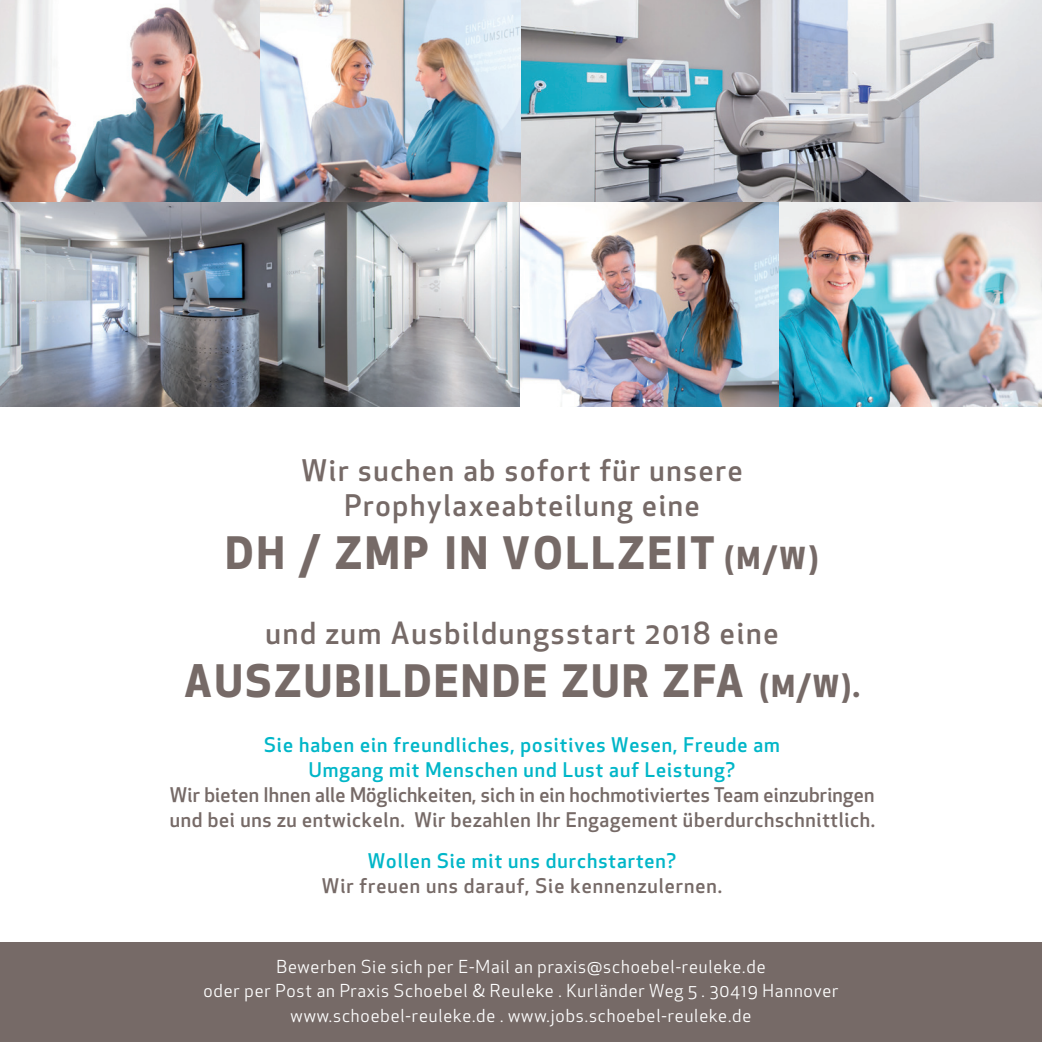
<style>
.page{position:relative;width:1042px;height:1042px;background:#fff}
.page>*{position:absolute;margin:0;border:0;box-sizing:border-box;transform-origin:0 0}
.t1{font:700 43.57px "Apex New";letter-spacing:.06em;color:#766a67}
.t2{font:500 29.57px "Apex New";letter-spacing:.06em;color:#766a67}
.t3{font:500 29.05px/35px "Apex New";letter-spacing:.06em;color:#766a67;text-align:center}
.t4{font:500 19.78px/25px "Apex New";letter-spacing:.01em;color:#766a67}
.t5{font:500 19.78px/25px "Apex New";letter-spacing:.05em;color:#00b6c8;text-align:center}
.t6{font:500 19.78px "Apex New";letter-spacing:.035em;color:#766a67}
.t7{font:17.5px/24.5px "Apex New";letter-spacing:.05em;color:#fff;text-align:center}
.s1{font-size:29.57px}
</style>
<div class="page">
<img style="left:0;top:201px;width:780px;height:206px">
<img style="left:780px;top:201px;width:262px;height:206px">
<img style="left:0;top:0;width:1042px;height:201px">
<div style="left:0;top:943px;width:1042px;height:99px;background:#766a67"></div>
<h3 class="t3" style="left:301px;top:453px;width:443px">Wir suchen ab sofort für unsere<br>Prophylaxeabteilung eine</h3>
<h1 class="t1" style="left:225px;top:522px;width:595px">DH / ZMP IN VOLLZEIT <span class="s1">(M/W)</span></h1>
<h2 class="t2" style="left:265px;top:613px;width:514px">und zum Ausbildungsstart 2018 eine</h2>
<h1 class="t1" style="left:184px;top:649px;width:677px">AUSZUBILDENDE ZUR ZFA <span class="s1">(M/W).</span></h1>
<p class="t5" style="left:264px;top:732px;width:517px">Sie haben ein freundliches, positives Wesen, Freude am<br>Umgang mit Menschen und Lust auf Leistung?</p>
<p class="t4" style="left:170px;top:782px;width:707px">Wir bieten Ihnen alle Möglichkeiten, sich in ein hochmotiviertes Team einzubringen und bei uns zu entwickeln. Wir bezahlen Ihr Engagement überdurchschnittlich.</p>
<p class="t5" style="left:368px;top:847px;width:310px">Wollen Sie mit uns durchstarten?</p>
<p class="t6" style="left:322px;top:872px;width:402px">Wir freuen uns darauf, Sie kennenzulernen.</p>
<p class="t7" style="left:203px;top:954px;width:637px">Bewerben Sie sich per E-Mail an praxis@schoebel-reuleke.de<br>oder per Post an Praxis Schoebel &amp; Reuleke . Kurländer Weg 5 . 30419 Hannover www.schoebel-reuleke.de . www.jobs.schoebel-reuleke.de</p>
</div>
